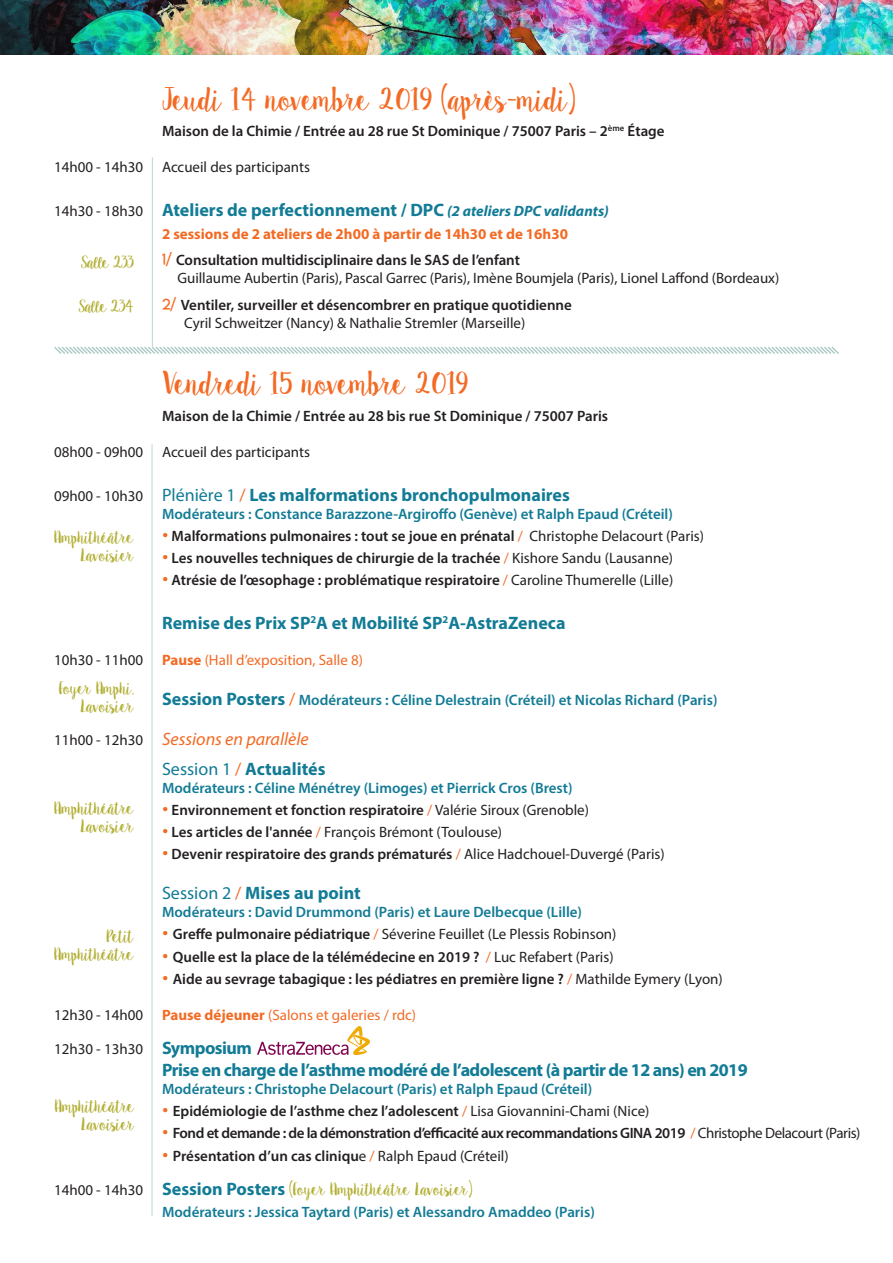
<style>
.page{position:relative;width:893px;height:1263px;background:#fff}
.page>*{position:absolute;margin:0;border:0;box-sizing:border-box;transform-origin:0 0}
.t1{font:30px "Sweet Pea";letter-spacing:-.06em;color:#f36a24}
.t2{font:700 18px "Myriad Pro";color:#127b95}
.t3{font:700 18px "Myriad Pro";letter-spacing:-.03em;color:#127b95}
.t4{font:italic 18px "Myriad Pro";color:#f36a24}
.t5{font:16.5px "Sweet Pea";letter-spacing:-.07em;color:#b2af33}
.t6{font:600 15px "Myriad Pro";color:#231f20}
.t7{font:600 15px "Myriad Pro";color:#127b95}
.t8{font:15px "Myriad Pro";color:#231f20}
.t9{font:600 15px "Myriad Pro";letter-spacing:-.03em;color:#231f20}
.t10{font:15px "Myriad Pro";color:#f36a24}
.t11{font:700 15px "Myriad Pro";color:#f36a24}
.s1{font-weight:400;font-size:15px;color:#231f20}
.s2{font-style:italic;font-size:15px}
.s3{font-family:"Lemon Milklight";font-weight:400;color:#f36a24}
.s4{font-weight:400}
.s5{font-weight:400;color:#f36a24}
.s6{font-weight:700}
.s7{font-weight:700;font-size:18px}
.s8{font-weight:400;font-size:18px;color:#f36a24}
.s9{font-style:normal;font-size:15px;color:#231f20}
.s10{font-family:"Lemon Milklight";color:#f36a24}
.s11{font-weight:600}
.s12{color:#f36a24}
.s13{font-weight:700;font-size:18px;color:#127b95}
.s14{font-family:"Myriad Pro";font-size:15px;color:#231f20}
.s15{font-family:"Myriad Pro";font-weight:700;font-size:18px;color:#127b95}
</style>
<div class="page">
<img style="left:0;top:0;width:893px;height:54px">
<svg style="left:54px;top:346px;width:785px;height:8px"></svg>
<hr style="left:152px;top:444px;width:1px;height:772px;background:#bed6d3">
<hr style="left:152px;top:157px;width:1px;height:190px;background:#bed6d3">
<img style="left:257px;top:1027px;width:113px;height:27px">
<p class="t1" style="left:162px;top:82px;width:415px">Jeudi 14 novembre 2019 (après-midi)</p>
<p class="t6" style="left:162px;top:122px;width:504px">Maison de la Chimie / Entrée au 28 rue St Dominique / 75007 Paris – 2<sup>ème</sup> Étage</p>
<p class="t8" style="left:54px;top:158px;width:91px">14h00 - 14h30</p>
<p class="t8" style="left:162px;top:158px;width:150px">Accueil des participants</p>
<p class="t2" style="left:54px;top:198px;width:556px"><span class="s1">14h30 - 18h30</span> Ateliers de perfectionnement / DPC <span class="s2">(2 ateliers DPC validants)</span></p>
<p class="t11" style="left:162px;top:224px;width:408px">2 sessions de 2 ateliers de 2h00 à partir de 14h30 et de 16h30</p>
<p class="t6" style="left:162px;top:250px;width:359px"><span class="s3">1/</span> Consultation multidisciplinaire dans le SAS de l’enfant</p>
<p class="t8" style="left:178px;top:269px;width:603px">Guillaume Aubertin (Paris), Pascal Garrec (Paris), Imène Boumjela (Paris), Lionel Laffond (Bordeaux)</p>
<p class="t6" style="left:162px;top:295px;width:411px"><span class="s3">2/</span> Ventiler, surveiller et désencombrer en pratique quotidienne</p>
<p class="t8" style="left:184px;top:313px;width:343px">Cyril Schweitzer (Nancy) &amp; Nathalie Stremler (Marseille)</p>
<p class="t5" style="left:81px;top:253px;width:54px">Salle 233</p>
<p class="t5" style="left:79px;top:296px;width:57px">Salle 234</p>
<p class="t1" style="left:162px;top:366px;width:308px">Vendredi 15 novembre 2019</p>
<p class="t6" style="left:162px;top:406px;width:448px">Maison de la Chimie / Entrée au 28 bis rue St Dominique / 75007 Paris</p>
<p class="t8" style="left:54px;top:443px;width:91px">08h00 - 09h00</p>
<p class="t8" style="left:162px;top:443px;width:150px">Accueil des participants</p>
<p class="t2" style="left:54px;top:483px;width:517px"><span class="s1">09h00 - 10h30</span> <span class="s4">Plénière 1</span> <span class="s5">/</span> Les malformations bronchopulmonaires</p>
<p class="t7" style="left:162px;top:504px;width:512px">Modérateurs : Constance Barazzone-Argiroffo (Genève) et Ralph Epaud (Créteil)</p>
<p class="t6" style="left:162px;top:526px;width:544px"><span class="s3">]</span> Malformations pulmonaires : tout se joue en prénatal <span class="s5">/</span> <span class="s4">Christophe Delacourt (Paris)</span></p>
<p class="t6" style="left:162px;top:549px;width:513px"><span class="s3">]</span> Les nouvelles techniques de chirurgie de la trachée <span class="s5">/</span> <span class="s4">Kishore Sandu (Lausanne)</span></p>
<p class="t6" style="left:162px;top:571px;width:513px"><span class="s3">]</span> Atrésie de l’œsophage : problématique respiratoire <span class="s5">/</span> <span class="s4">Caroline Thumerelle (Lille)</span></p>
<p class="t2" style="left:162px;top:611px;width:405px">Remise des Prix SP<sup>2</sup>A et Mobilité SP<sup>2</sup>A-AstraZeneca</p>
<p class="t8" style="left:54px;top:651px;width:91px">10h30 - 11h00</p>
<p class="t10" style="left:162px;top:651px;width:203px"><span class="s6">Pause</span> (Hall d’exposition, Salle 8)</p>
<p class="t7" style="left:162px;top:690px;width:557px"><span class="s7">Session Posters</span> <span class="s8">/</span> Modérateurs : Céline Delestrain (Créteil) et Nicolas Richard (Paris)</p>
<p class="t4" style="left:54px;top:727px;width:256px"><span class="s9">11h00 - 12h30</span> Sessions en parallèle</p>
<p class="t2" style="left:162px;top:757px;width:165px"><span class="s4">Session 1</span> <span class="s5">/</span> Actualités</p>
<p class="t7" style="left:162px;top:778px;width:412px">Modérateurs : Céline Ménétrey (Limoges) et Pierrick Cros (Brest)</p>
<p class="t6" style="left:162px;top:800px;width:429px"><span class="s3">]</span> Environnement et fonction respiratoire <span class="s5">/</span> <span class="s4">Valérie Siroux (Grenoble)</span></p>
<p class="t8" style="left:162px;top:823px;width:342px"><span class="s10">]</span> <span class="s11">Les articles de l'année</span> <span class="s12">/</span> François Brémont (Toulouse)</p>
<p class="t6" style="left:162px;top:845px;width:504px"><span class="s3">]</span> Devenir respiratoire des grands prématurés <span class="s5">/</span> <span class="s4">Alice Hadchouel-Duvergé (Paris)</span></p>
<p class="t2" style="left:162px;top:881px;width:200px"><span class="s4">Session 2</span> <span class="s5">/</span> Mises au point</p>
<p class="t7" style="left:162px;top:902px;width:422px">Modérateurs : David Drummond (Paris) et Laure Delbecque (Lille)</p>
<p class="t8" style="left:162px;top:925px;width:456px"><span class="s10">]</span> <span class="s11">Greffe pulmonaire pédiatrique</span> <span class="s12">/</span> Séverine Feuillet (Le Plessis Robinson)</p>
<p class="t6" style="left:162px;top:947px;width:453px"><span class="s3">]</span> Quelle est la place de la télémédecine en 2019 ? <span class="s5">/</span> <span class="s4">Luc Refabert (Paris)</span></p>
<p class="t6" style="left:162px;top:969px;width:562px"><span class="s3">]</span> Aide au sevrage tabagique : les pédiatres en première ligne ? <span class="s5">/</span> <span class="s4">Mathilde Eymery (Lyon)</span></p>
<p class="t8" style="left:54px;top:1005px;width:91px">12h30 - 14h00</p>
<p class="t10" style="left:162px;top:1005px;width:256px"><span class="s6">Pause déjeuner</span> (Salons et galeries / rdc)</p>
<p class="t8" style="left:54px;top:1040px;width:199px">12h30 - 13h30 <span class="s13">Symposium</span></p>
<p class="t3" style="left:162px;top:1058px;width:587px">Prise en charge de l’asthme modéré de l’adolescent (à partir de 12 ans) en 2019</p>
<p class="t7" style="left:162px;top:1079px;width:432px">Modérateurs : Christophe Delacourt (Paris) et Ralph Epaud (Créteil)</p>
<p class="t6" style="left:162px;top:1101px;width:489px"><span class="s3">]</span> Epidémiologie de l’asthme chez l’adolescent <span class="s5">/</span> <span class="s4">Lisa Giovannini-Chami (Nice)</span></p>
<p class="t9" style="left:162px;top:1124px;width:700px"><span class="s3">]</span> Fond et demande : de la démonstration d’efficacité aux recommandations GINA 2019 <span class="s5">/</span> <span class="s4">Christophe Delacourt (Paris)</span></p>
<p class="t6" style="left:162px;top:1146px;width:348px"><span class="s3">]</span> Présentation d’un cas cliniqu<span class="s4">e</span> <span class="s5">/</span> <span class="s4">Ralph Epaud (Créteil)</span></p>
<p class="t5" style="left:54px;top:1179px;width:420px"><span class="s14">14h00 - 14h30</span> <span class="s15">Session Posters</span> (Foyer Amphithéâtre Lavoisier)</p>
<p class="t7" style="left:162px;top:1202px;width:434px">Modérateurs : Jessica Taytard (Paris) et Alessandro Amaddeo (Paris)</p>
<p class="t5" style="left:54px;top:527px;width:81px">Amphithéâtre</p>
<p class="t5" style="left:80px;top:545px;width:55px">Lavoisier</p>
<p class="t5" style="left:59px;top:679px;width:77px">Foyer Amphi.</p>
<p class="t5" style="left:80px;top:697px;width:55px">Lavoisier</p>
<p class="t5" style="left:54px;top:799px;width:81px">Amphithéâtre</p>
<p class="t5" style="left:80px;top:817px;width:55px">Lavoisier</p>
<p class="t5" style="left:106px;top:926px;width:29px">Petit</p>
<p class="t5" style="left:54px;top:944px;width:81px">Amphithéâtre</p>
<p class="t5" style="left:55px;top:1097px;width:81px">Amphithéâtre</p>
<p class="t5" style="left:81px;top:1115px;width:55px">Lavoisier</p>
</div>
